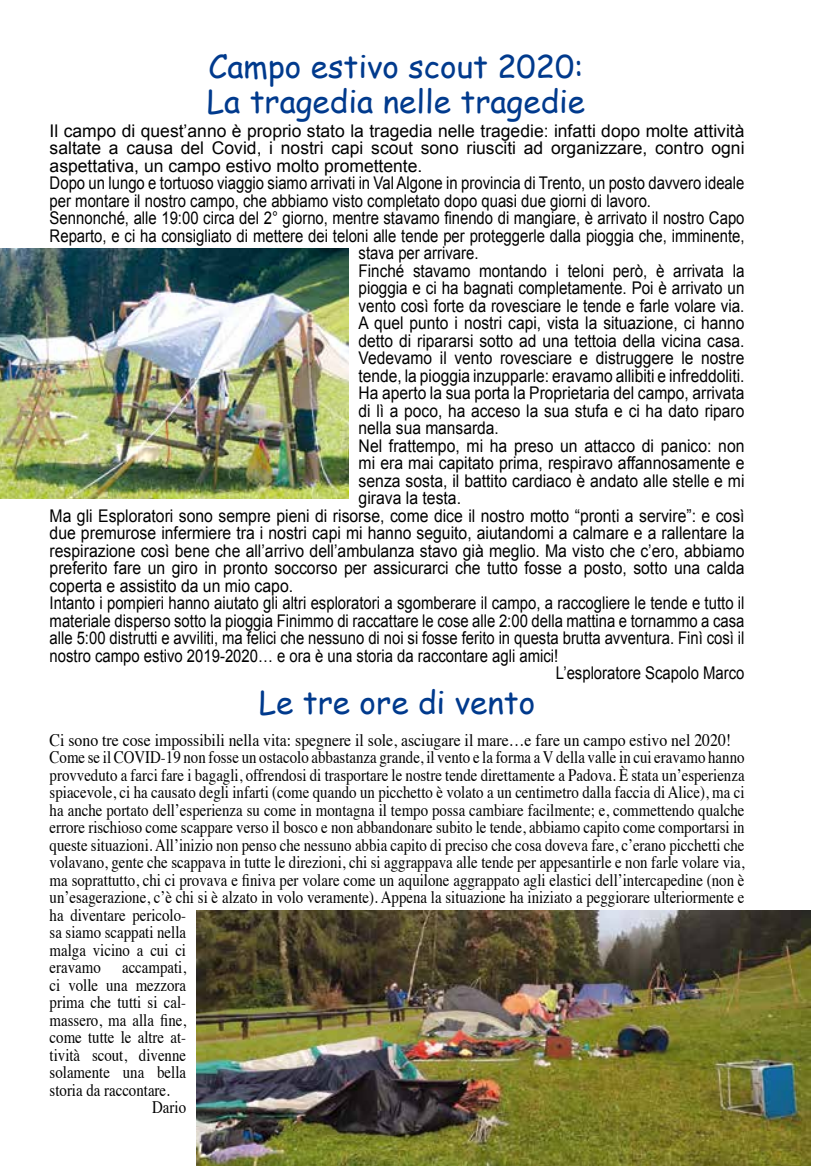
<style>
.page{position:relative;width:819px;height:1166px;background:#fff}
.page>*{position:absolute;margin:0;border:0;box-sizing:border-box;transform-origin:0 0}
.t1{font:31.5px/35px "Comic Sans MS";color:#003a8d}
.t2{font:17.5px "Times";color:#000;scale:.85 1}
.t3{font:17.5px "Arial";color:#000;scale:.85 1}
.t4{font:17.5px "Arial";color:#000;scale:.9 1}
.t5{font:17.5px "Arial";color:#000;scale:.89 1}
.t6{font:17.5px "Arial";color:#000}
.t7{font:17.5px "Arial";color:#000;scale:.87 1}
.t8{font:17.5px "Times";color:#000;scale:.9 1}
</style>
<div class="page">
<img style="left:0;top:249px;width:348px;height:250px">
<img style="left:196px;top:910px;width:614px;height:256px">
<h1 class="t1" style="left:207px;top:48px;width:380px">Campo estivo scout 2020:<br>La tragedia nelle tragedie</h1>
<p class="t6" style="left:50px;top:119px;width:696px">Il campo di quest’anno è proprio stato la tragedia nelle tragedie: infatti dopo molte attività</p>
<p class="t6" style="left:50px;top:137px;width:696px">saltate a causa del Covid, i nostri capi scout sono riusciti ad organizzare, contro ogni</p>
<p class="t6" style="left:50px;top:154px;width:374px">aspettativa, un campo estivo molto promettente.</p>
<p class="t3" style="left:50px;top:172px;width:818px">Dopo un lungo e tortuoso viaggio siamo arrivati in Val Algone in provincia di Trento, un posto davvero ideale</p>
<p class="t3" style="left:50px;top:189px;width:709px">per montare il nostro campo, che abbiamo visto completato dopo quasi due giorni di lavoro.</p>
<p class="t3" style="left:50px;top:207px;width:819px">Sennonché, alle 19:00 circa del 2° giorno, mentre stavamo finendo di mangiare, è arrivato il nostro Capo</p>
<p class="t3" style="left:50px;top:224px;width:819px">Reparto, e ci ha consigliato di mettere dei teloni alle tende per proteggerle dalla pioggia che, imminente,</p>
<p class="t3" style="left:358px;top:242px;width:143px">stava per arrivare.</p>
<p class="t7" style="left:358px;top:259px;width:445px">Finché stavamo montando i teloni però, è arrivata la</p>
<p class="t7" style="left:358px;top:277px;width:445px">pioggia e ci ha bagnati completamente. Poi è arrivato un</p>
<p class="t7" style="left:358px;top:294px;width:445px">vento così forte da rovesciare le tende e farle volare via.</p>
<p class="t5" style="left:358px;top:312px;width:435px">A quel punto i nostri capi, vista la situazione, ci hanno</p>
<p class="t5" style="left:358px;top:329px;width:435px">detto di ripararsi sotto ad una tettoia della vicina casa.</p>
<p class="t5" style="left:358px;top:347px;width:435px">Vedevamo il vento rovesciare e distruggere le nostre</p>
<p class="t5" style="left:358px;top:364px;width:435px">tende, la pioggia inzupparle: eravamo allibiti e infreddoliti.</p>
<p class="t5" style="left:358px;top:382px;width:435px">Ha aperto la sua porta la Proprietaria del campo, arrivata</p>
<p class="t5" style="left:358px;top:399px;width:435px">di lì a poco, ha acceso la sua stufa e ci ha dato riparo</p>
<p class="t5" style="left:358px;top:417px;width:159px">nella sua mansarda.</p>
<p class="t4" style="left:358px;top:434px;width:430px">Nel frattempo, mi ha preso un attacco di panico: non</p>
<p class="t4" style="left:358px;top:452px;width:430px">mi era mai capitato prima, respiravo affannosamente e</p>
<p class="t4" style="left:358px;top:469px;width:430px">senza sosta, il battito cardiaco è andato alle stelle e mi</p>
<p class="t4" style="left:358px;top:487px;width:115px">girava la testa.</p>
<p class="t4" style="left:50px;top:504px;width:773px">Ma gli Esploratori sono sempre pieni di risorse, come dice il nostro motto “pronti a servire”: e così</p>
<p class="t4" style="left:50px;top:522px;width:773px">due premurose infermiere tra i nostri capi mi hanno seguito, aiutandomi a calmare e a rallentare la</p>
<p class="t4" style="left:50px;top:539px;width:773px">respirazione così bene che all’arrivo dell’ambulanza stavo già meglio. Ma visto che c’ero, abbiamo</p>
<p class="t4" style="left:50px;top:557px;width:773px">preferito fare un giro in pronto soccorso per assicurarci che tutto fosse a posto, sotto una calda</p>
<p class="t4" style="left:50px;top:574px;width:272px">coperta e assistito da un mio capo.</p>
<p class="t3" style="left:50px;top:592px;width:818px">Intanto i pompieri hanno aiutato gli altri esploratori a sgomberare il campo, a raccogliere le tende e tutto il</p>
<p class="t3" style="left:50px;top:609px;width:819px">materiale disperso sotto la pioggia Finimmo di raccattare le cose alle 2:00 della mattina e tornammo a casa</p>
<p class="t3" style="left:50px;top:627px;width:819px">alle 5:00 distrutti e avviliti, ma felici che nessuno di noi si fosse ferito in questa brutta avventura. Finì così il</p>
<p class="t3" style="left:50px;top:644px;width:600px">nostro campo estivo 2019-2020… e ora è una storia da raccontare agli amici!</p>
<p class="t3" style="left:556px;top:662px;width:223px">L’esploratore Scapolo Marco</p>
<h1 class="t1" style="left:259px;top:684px;width:278px">Le tre ore di vento</h1>
<p class="t8" style="left:50px;top:724px;width:758px">Ci sono tre cose impossibili nella vita: spegnere il sole, asciugare il mare…e fare un campo estivo nel 2020!</p>
<p class="t2" style="left:50px;top:741px;width:819px">Come se il COVID-19 non fosse un ostacolo abbastanza grande, il vento e la forma a V della valle in cui eravamo hanno</p>
<p class="t2" style="left:50px;top:759px;width:819px">provveduto a farci fare i bagagli, offrendosi di trasportare le nostre tende direttamente a Padova. È stata un’esperienza</p>
<p class="t2" style="left:50px;top:776px;width:819px">spiacevole, ci ha causato degli infarti (come quando un picchetto è volato a un centimetro dalla faccia di Alice), ma ci</p>
<p class="t2" style="left:50px;top:794px;width:819px">ha anche portato dell’esperienza su come in montagna il tempo possa cambiare facilmente; e, commettendo qualche</p>
<p class="t2" style="left:50px;top:811px;width:819px">errore rischioso come scappare verso il bosco e non abbandonare subito le tende, abbiamo capito come comportarsi in</p>
<p class="t2" style="left:50px;top:829px;width:819px">queste situazioni. All’inizio non penso che nessuno abbia capito di preciso che cosa doveva fare, c’erano picchetti che</p>
<p class="t2" style="left:50px;top:846px;width:819px">volavano, gente che scappava in tutte le direzioni, chi si aggrappava alle tende per appesantirle e non farle volare via,</p>
<p class="t2" style="left:50px;top:864px;width:819px">ma soprattutto, chi ci provava e finiva per volare come un aquilone aggrappato agli elastici dell’intercapedine (non è</p>
<p class="t2" style="left:50px;top:881px;width:819px">un’esagerazione, c’è chi si è alzato in volo veramente). Appena la situazione ha iniziato a peggiorare ulteriormente e</p>
<p class="t2" style="left:50px;top:899px;width:162px">ha diventare pericolo-</p>
<p class="t2" style="left:50px;top:916px;width:162px">sa siamo scappati nella</p>
<p class="t2" style="left:50px;top:934px;width:162px">malga vicino a cui ci</p>
<p class="t2" style="left:50px;top:951px;width:162px">eravamo accampati,</p>
<p class="t2" style="left:50px;top:969px;width:162px">ci volle una mezzora</p>
<p class="t2" style="left:50px;top:986px;width:162px">prima che tutti si cal-</p>
<p class="t2" style="left:50px;top:1004px;width:162px">massero, ma alla fine,</p>
<p class="t2" style="left:50px;top:1021px;width:162px">come tutte le altre at-</p>
<p class="t2" style="left:50px;top:1039px;width:162px">tività scout, divenne</p>
<p class="t2" style="left:50px;top:1056px;width:162px">solamente una bella</p>
<p class="t2" style="left:50px;top:1074px;width:143px">storia da raccontare.</p>
<p class="t2" style="left:152px;top:1091px;width:41px">Dario</p>
</div>
